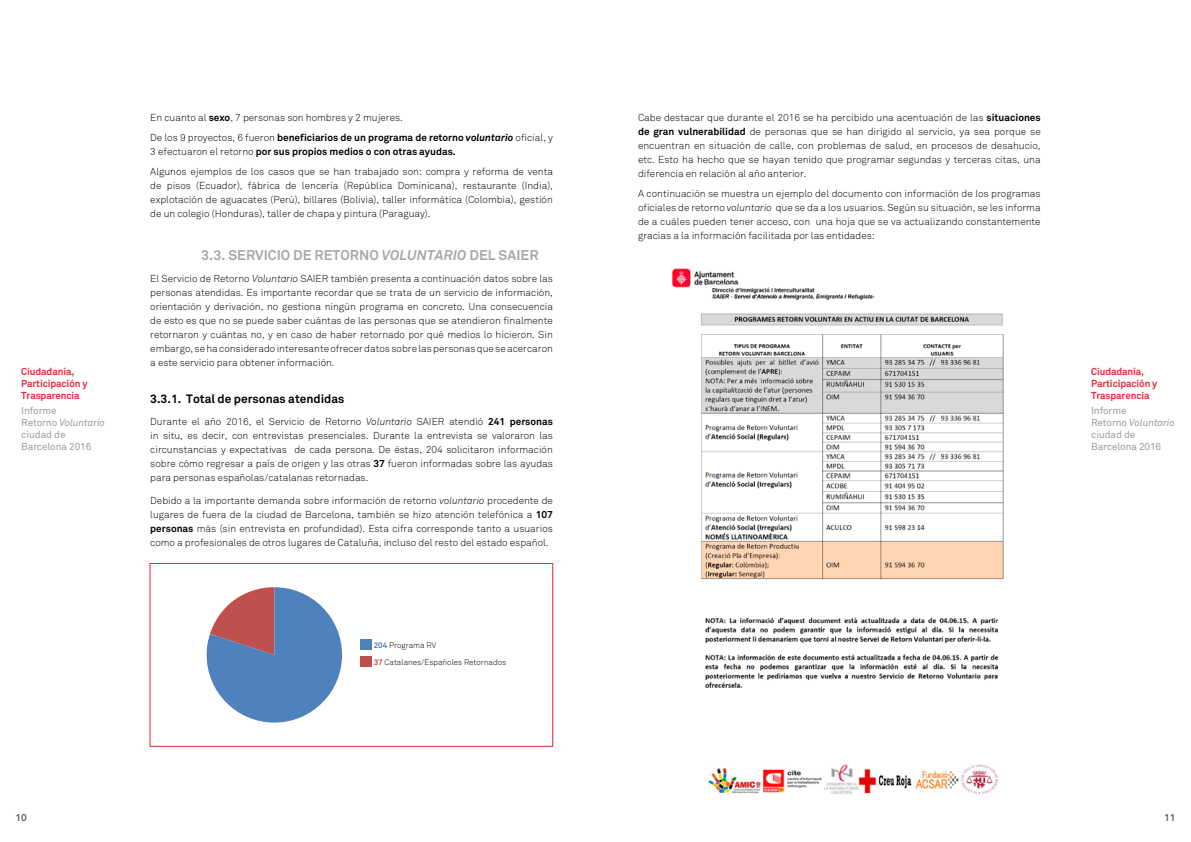
<style>
.page{position:relative;width:1191px;height:842px;background:#fff}
.page>*{position:absolute;margin:0;border:0;box-sizing:border-box;transform-origin:0 0}
.t1{font:700 14px "Akkurat";color:#a9a9a9}
.t2{font:700 12px "Akkurat";color:#000}
.t3{font:300 10px/14px "Akkurat";color:#000;text-align:justify}
.t4{font:10px/12px "Akkurat Pro";letter-spacing:-.01em;color:#9d9d9c}
.t5{font:700 10px/12px "Akkurat";letter-spacing:-.01em;color:#e6283e}
.t6{font:700 10px "Akkurat";color:#646464}
.t7{font:300 8px/17px "Akkurat";color:#000}
.s1{font-weight:700}
.s2{font-weight:700;font-style:italic}
.s3{font-style:italic}
.s4{font-weight:700;color:#4f81bd}
.s5{font-weight:700;color:#c0504d}
</style>
<div class="page">
<div style="left:150px;top:563px;width:403px;height:183px;border:1px solid #e6283e"></div>
<div style="left:361px;top:639px;width:11px;height:11px;background:#4f81bd"></div>
<div style="left:361px;top:656px;width:11px;height:11px;background:#c0504d"></div>
<svg style="left:207px;top:587px;width:135px;height:135px"></svg>
<img style="left:672px;top:268px;width:332px;height:526px">
<p class="t3" style="left:150px;top:108px;width:404px;line-height:19.7px">En cuanto al <span class="s1">sexo</span>, 7 personas son hombres y 2 mujeres.<br>De los 9 proyectos, 6 fueron <span class="s1">beneficiarios de un programa de retorno</span> <span class="s2">voluntario</span> oficial, y</p>
<p class="t3" style="left:150px;top:142px;width:404px;line-height:19.7px">3 efectuaron el retorno <span class="s1">por sus propios medios o con otras ayudas.<br></span>Algunos ejemplos de los casos que se han trabajado son: compra y reforma de venta</p>
<p class="t3" style="left:150px;top:178px;width:404px">de pisos (Ecuador), fábrica de lencería (República Dominicana), restaurante (India), explotación de aguacates (Perú), billares (Bolivia), taller informática (Colombia), gestión de un colegio (Honduras), taller de chapa y pintura (Paraguay).</p>
<h1 class="t1" style="left:201px;top:246px;width:339px">3.3. SERVICIO DE RETORNO <span class="s3">VOLUNTARIO</span> DEL SAIER</h1>
<p class="t3" style="left:150px;top:272px;width:404px">El Servicio de Retorno <span class="s3">Voluntario</span> SAIER también presenta a continuación datos sobre las personas atendidas. Es importante recordar que se trata de un servicio de información, orientación y derivación, no gestiona ningún programa en concreto. Una consecuencia de esto es que no se puede saber cuántas de las personas que se atendieron finalmente retornaron y cuántas no, y en caso de haber retornado por qué medios lo hicieron. Sin embargo, se ha considerado interesante ofrecer datos sobre las personas que se acercaron a este servicio para obtener información.</p>
<p class="t2" style="left:150px;top:391px;width:196px">3.3.1. Total de personas atendidas</p>
<p class="t3" style="left:150px;top:415px;width:404px">Durante el año 2016, el Servicio de Retorno <span class="s3">Voluntario</span> SAIER atendió <span class="s1">241 personas </span>in situ, es decir, con entrevistas presenciales. Durante la entrevista se valoraron las circunstancias y expectativas de cada persona. De éstas, 204 solicitaron información sobre cómo regresar a país de origen y las otras <span class="s1">37</span> fueron informadas sobre las ayudas para personas españolas/catalanas retornadas.</p>
<p class="t3" style="left:150px;top:493px;width:404px">Debido a la importante demanda sobre información de retorno <span class="s3">voluntario</span> procedente de lugares de fuera de la ciudad de Barcelona, también se hizo atención telefónica a <span class="s1">107 personas</span> más (sin entrevista en profundidad). Esta cifra corresponde tanto a usuarios como a profesionales de otros lugares de Cataluña, incluso del resto del estado español.</p>
<p class="t3" style="left:638px;top:111px;width:404px">Cabe destacar que durante el 2016 se ha percibido una acentuación de las <span class="s1">situaciones de gran vulnerabilidad</span> de personas que se han dirigido al servicio, ya sea porque se encuentran en situación de calle, con problemas de salud, en procesos de desahucio, etc. Esto ha hecho que se hayan tenido que programar segundas y terceras citas, una diferencia en relación al año anterior.</p>
<p class="t3" style="left:638px;top:187px;width:404px">A continuación se muestra un ejemplo del documento con información de los programas oficiales de retorno <span class="s3">voluntario</span> que se da a los usuarios. Según su situación, se les informa de a cuáles pueden tener acceso, con una hoja que se va actualizando constantemente gracias a la información facilitada por las entidades:</p>
<p class="t5" style="left:21px;top:366px;width:68px">Ciudadanía,<br>Participación y<br>Trasparencia</p>
<p class="t5" style="left:1091px;top:366px;width:68px">Ciudadanía,<br>Participación y<br>Trasparencia</p>
<p class="t4" style="left:21px;top:405px;width:85px">Informe<br>Retorno <span class="s3">Voluntario </span>ciudad de<br>Barcelona 2016</p>
<p class="t4" style="left:1091px;top:405px;width:85px">Informe<br>Retorno <span class="s3">Voluntario </span>ciudad de<br>Barcelona 2016</p>
<p class="t7" style="left:374px;top:637px;width:134px"><span class="s4">204</span> Programa RV<br><span class="s5">37</span> Catalanes/Españoles Retornados</p>
<p class="t6" style="left:16px;top:811px;width:13px">10</p>
<p class="t6" style="left:1164px;top:811px;width:13px">11</p>
</div>
